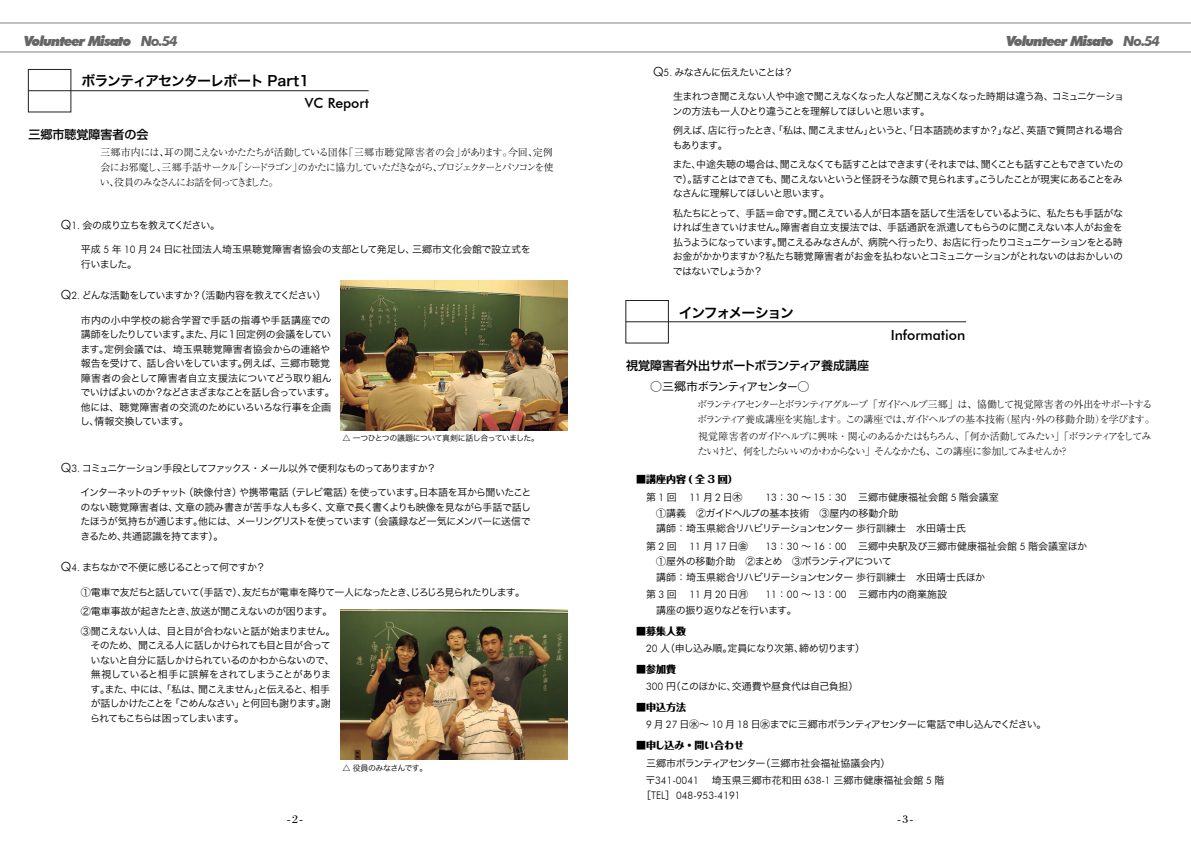
<style>
.page{position:relative;width:1191px;height:842px;background:#fff}
.page>*{position:absolute;margin:0;border:0;box-sizing:border-box;transform-origin:0 0}
.t1{font:italic 900 14px "Futura BT";letter-spacing:-.08em;color:#666}
.t2{font:14px/22px "Hira Kaku Pro W6";letter-spacing:-.07em;color:#000}
.t3{font:500 14px "Futura BT";color:#000}
.t4{font:14px "Hira Kaku Pro W6";letter-spacing:-.1em;color:#000}
.t5{font:500 12px "Shin Go Pro";color:#000}
.t6{font:500 12px "Gothic BBB Pro";letter-spacing:-.165em;color:#000}
.t7{font:12px "Bodoni BT";color:#000}
.t8{font:300 10.3px "Futura BT";color:#000}
.t9{font:10px/14.5px "Hira Kaku Pro W3";letter-spacing:-.06em;color:#000}
.t10{font:300 10px/15px "Ryumin Pro";letter-spacing:-.12em;color:#000}
.t11{font:10px/14.5px "Hira Kaku Pro W3";letter-spacing:-.04em;color:#000}
.t12{font:10px/15.5px "Hira Kaku Pro W3";color:#000}
.t13{font:10px/15.5px "Hira Kaku Pro W3";letter-spacing:-.02em;color:#000}
.t14{font:10px/16.5px "Hira Kaku Pro W3";letter-spacing:-.08em;color:#000}
.t15{font:10px "Hira Kaku Pro W3";letter-spacing:-.1em;color:#000}
.t16{font:800 10px/18.5px "Folk Pro";color:#000}
.t17{font:10px "Hira Kaku Pro W3";letter-spacing:-.085em;color:#000}
.t18{font:8px "Hira Kaku Pro W3";letter-spacing:-.07em;color:#000}
.s1{font-weight:700}
.s2{font-family:"Futura BT";font-weight:500}
.s3{font-family:"Futura BT";font-weight:300;font-size:12.6px}
.s4{font-family:"Futura BT";font-weight:300;font-size:10.3px}
.s5{font-family:"Futura BT";font-weight:300;font-size:10.5px}
.s6{font-family:"Hira Kaku Pro W3";font-weight:400}
.s7{font-family:"Folk Pro";font-weight:800}
.s8{font-family:"Hira Kaku Pro W3";font-weight:400;font-size:10px}
.s9{font-size:10.5px}
</style>
<div class="page">
<svg style="left:0;top:23px;width:1191px;height:29px"></svg>
<div style="left:28px;top:69px;width:43px;height:43px;border:1px solid #231f20"></div>
<svg style="left:28px;top:90px;width:341px;height:1px"></svg>
<img style="left:341px;top:610px;width:227px;height:149px">
<img style="left:341px;top:281px;width:227px;height:149px">
<svg style="left:625px;top:321px;width:341px;height:1px"></svg>
<p class="t1" style="left:24px;top:32px;width:155px">Volunteer Misato <span class="s1">No.54</span></p>
<p class="t1" style="left:1006px;top:32px;width:155px">Volunteer Misato <span class="s1">No.54</span></p>
<p class="t2" style="left:305px;top:70px;width:66px;text-indent:-223px">ボランティアセンターレポート Part1<br><span class="s2">VC Report</span></p>
<p class="t5" style="left:28px;top:125px;width:121px">三郷市聴覚障害者の会</p>
<p class="t10" style="left:100px;top:144px;width:455px;text-align:justify">三郷市内には、耳の聞こえないかたたちが活動している団体「三郷市聴覚障害者の会」があります。今回、定例会にお邪魔し、三郷手話サークル「シードラゴン」のかたに協力していただきながら、プロジェクターとパソコンを使い、役員のみなさんにお話を伺ってきました。</p>
<p class="t17" style="left:61px;top:216px;width:161px"><span class="s3">Q</span><span class="s4">1</span><span class="s5">.</span> 会の成り立ちを教えてください。</p>
<p class="t12" style="left:81px;top:242px;width:451px;line-height:14.5px">平成 <span class="s4">5</span> 年 <span class="s4">10</span> 月 <span class="s4">24</span> 日に社団法人埼玉県聴覚障害者協会の支部として発足し、三郷市文化会館で設立式を行いました。</p>
<p class="t9" style="left:61px;top:288px;width:267px"><span class="s3">Q</span><span class="s4">2</span><span class="s5">.</span> どんな活動をしていますか？（活動内容を教えてください）</p>
<p class="t11" style="left:80px;top:312px;width:256px">市内の小中学校の総合学習で手話の指導や手話講座での講師をしたりしています。また、月に１回定例の会議をしています。定例会議では、埼玉県聴覚障害者協会からの連絡や報告を受けて、話し合いをしています。例えば、三郷市聴覚障害者の会として障害者自立支援法についてどう取り組んでいけばよいのか？などさまざまなことを話し合っています。他には、聴覚障害者の交流のためにいろいろな行事を企画し、情報交換しています。</p>
<p class="t18" style="left:342px;top:431px;width:198px">△ 一つひとつの議題について真剣に話し合っていました。</p>
<p class="t15" style="left:61px;top:459px;width:406px"><span class="s3">Q</span><span class="s4">3</span><span class="s5">.</span> コミュニケーション手段としてファックス・メール以外で便利なものってありますか？　　　</p>
<p class="t9" style="left:80px;top:484px;width:452px;text-align:justify">インターネットのチャット（映像付き）や携帯電話（テレビ電話）を使っています。日本語を耳から聞いたことのない聴覚障害者は、文章の読み書きが苦手な人も多く、文章で長く書くよりも映像を見ながら手話で話したほうが気持ちが通じます。他には、メーリングリストを使っています（会議録など一気にメンバーに送信できるため、共通認識を持てます）。</p>
<p class="t9" style="left:61px;top:559px;width:206px"><span class="s3">Q</span><span class="s4">4</span><span class="s5">.</span> まちなかで不便に感じることって何ですか？</p>
<p class="t9" style="left:81px;top:581px;width:446px;line-height:19.5px">①電車で友だちと話していて（手話で）、友だちが電車を降りて一人になったとき、じろじろ見られたりします。<br>②電車事故が起きたとき、放送が聞こえないのが困ります。<br>③聞こえない人は、目と目が合わないと話が始まりません。</p>
<p class="t9" style="left:90px;top:637px;width:246px">そのため、聞こえる人に話しかけられても目と目が合っていないと自分に話しかけられているのかわからないので、無視していると相手に誤解をされてしまうことがあります。また、中には、「私は、聞こえません」と伝えると、相手が話しかけたことを「ごめんなさい」と何回も謝ります。謝られてもこちらは困ってしまいます。</p>
<p class="t18" style="left:342px;top:761px;width:86px">△ 役員のみなさんです。</p>
<p class="t9" style="left:653px;top:64px;width:142px"><span class="s3">Q</span><span class="s4">5</span><span class="s5">.</span> みなさんに伝えたいことは？</p>
<p class="t9" style="left:672px;top:89px;width:453px">生まれつき聞こえない人や中途で聞こえなくなった人など聞こえなくなった時期は違う為、コミュニケーションの方法も一人ひとり違うことを理解してほしいと思います。</p>
<p class="t9" style="left:672px;top:123px;width:452px">例えば、店に行ったとき、「私は、聞こえません」というと、「日本語読めますか？」など、英語で質問される場合もあります。</p>
<p class="t9" style="left:672px;top:157px;width:452px;text-align:justify">また、中途失聴の場合は、聞こえなくても話すことはできます（それまでは、聞くことも話すこともできていたので）。話すことはできても、聞こえないというと怪訝そうな顔で見られます。こうしたことが現実にあることをみなさんに理解してほしいと思います。</p>
<p class="t9" style="left:672px;top:205px;width:452px;text-align:justify">私たちにとって、手話＝命です。聞こえている人が日本語を話して生活をしているように、私たちも手話がなければ生きていけません。障害者自立支援法では、手話通訳を派遣してもらうのに聞こえない本人がお金を払うようになっています。聞こえるみなさんが、病院へ行ったり、お店に行ったりコミュニケーションをとる時お金がかかりますか？私たち聴覚障害者がお金を払わないとコミュニケーションがとれないのはおかしいのではないでしょうか？</p>
<p class="t4" style="left:679px;top:300px;width:117px">インフォメーション</p>
<p class="t3" style="left:890px;top:326px;width:76px">Information</p>
<p class="t5" style="left:626px;top:356px;width:244px">視覚障害者外出サポートボランティア養成講座</p>
<p class="t6" style="left:650px;top:377px;width:161px">○三郷市ボランティアセンター○</p>
<p class="t10" style="left:697px;top:396px;width:459px">ボランティアセンターとボランティアグループ「ガイドヘルプ三郷」は、協働して視覚障害者の外出をサポートするボランティア養成講座を実施します。この講座では、ガイドヘルプの基本技術（屋内・外の移動介助）を学びます。</p>
<p class="t10" style="left:697px;top:428px;width:455px">視覚障害者のガイドヘルプに興味・関心のあるかたはもちろん、「何か活動してみたい」「ボランティアをしてみたいけど、何をしたらいいのかわからない」そんなかたも、この講座に参加してみませんか？</p>
<p class="t16" style="left:646px;top:468px;width:98px;text-indent:-10px">■講座内容 ( 全 3 回）<span class="s6">第</span><span class="s4">1</span><span class="s6">回</span> <span class="s4">11</span><span class="s6">月</span><span class="s4">2</span><span class="s6">日㊍</span></p>
<p class="t12" style="left:656px;top:489px;width:344px;text-indent:109px"><span class="s4">13</span>：<span class="s4">30</span> ～ <span class="s4">15</span>：<span class="s4">30</span> 三郷市健康福祉会館 <span class="s4">5</span> 階会議室<br>①講義　②ガイドヘルプの基本技術　③屋内の移動介助<br>講師：埼玉県総合リハビリテーションセンター歩行訓練士　水田靖士氏</p>
<p class="t9" style="left:646px;top:538px;width:104px">第<span class="s4">2</span>回 <span class="s4">11</span>月<span class="s4">17</span>日㊎</p>
<p class="t13" style="left:656px;top:538px;width:433px;text-indent:109px"><span class="s4">13</span>：<span class="s4">30</span> ～ <span class="s4">16</span>：<span class="s4">00</span> 三郷中央駅及び三郷市健康福祉会館 <span class="s4">5</span> 階会議室ほか<br>①屋外の移動介助　②まとめ　③ボランティアについて<br>講師：埼玉県総合リハビリテーションセンター歩行訓練士　水田靖士氏ほか</p>
<p class="t9" style="left:646px;top:587px;width:104px">第<span class="s4">3</span>回 <span class="s4">11</span>月<span class="s4">20</span>日㊊</p>
<p class="t11" style="left:656px;top:586px;width:293px;line-height:15.5px;text-indent:109px"><span class="s4">11</span>：<span class="s4">00</span> ～ <span class="s4">13</span>：<span class="s4">00</span> 三郷市内の商業施設講座の振り返りなどを行います。</p>
<p class="t9" style="left:646px;top:623px;width:220px;line-height:16.5px;text-indent:-10px"><span class="s7">■募集人数<br></span><span class="s4">20</span> 人（申し込み順。定員になり次第、締め切ります）</p>
<p class="t11" style="left:646px;top:661px;width:214px;line-height:16.5px;text-indent:-10px"><span class="s7">■参加費<br></span><span class="s4">300</span> 円（このほかに、交通費や昼食代は自己負担）</p>
<p class="t14" style="left:646px;top:699px;width:402px;text-indent:-10px"><span class="s7">■申込方法<br></span><span class="s4">9</span> 月 <span class="s4">27</span> 日㊌～ <span class="s4">10</span> 月 <span class="s4">18</span> 日㊌までに三郷市ボランティアセンターに電話で申し込んでください。</p>
<p class="t12" style="left:645px;top:736px;width:300px;line-height:17.5px;text-indent:-10px"><span class="s7">■申し込み・問い合わせ<br></span>三郷市ボランティアセンター（三郷市社会福祉協議会内）〒<span class="s4">341</span><span class="s5">-</span><span class="s4">0041</span> 　埼玉県三郷市花和田 <span class="s4">638</span><span class="s5">-</span><span class="s4">1</span> 三郷市健康福祉会館 <span class="s4">5</span> 階</p>
<p class="t8" style="left:641px;top:789px;width:101px"><span class="s8">［</span><span class="s9">TEL</span><span class="s8">］</span> 048<span class="s9">-</span>953<span class="s9">-</span>4191</p>
<p class="t7" style="left:287px;top:811px;width:18px">-2-</p>
<p class="t7" style="left:897px;top:811px;width:18px">-3-</p>
</div>
